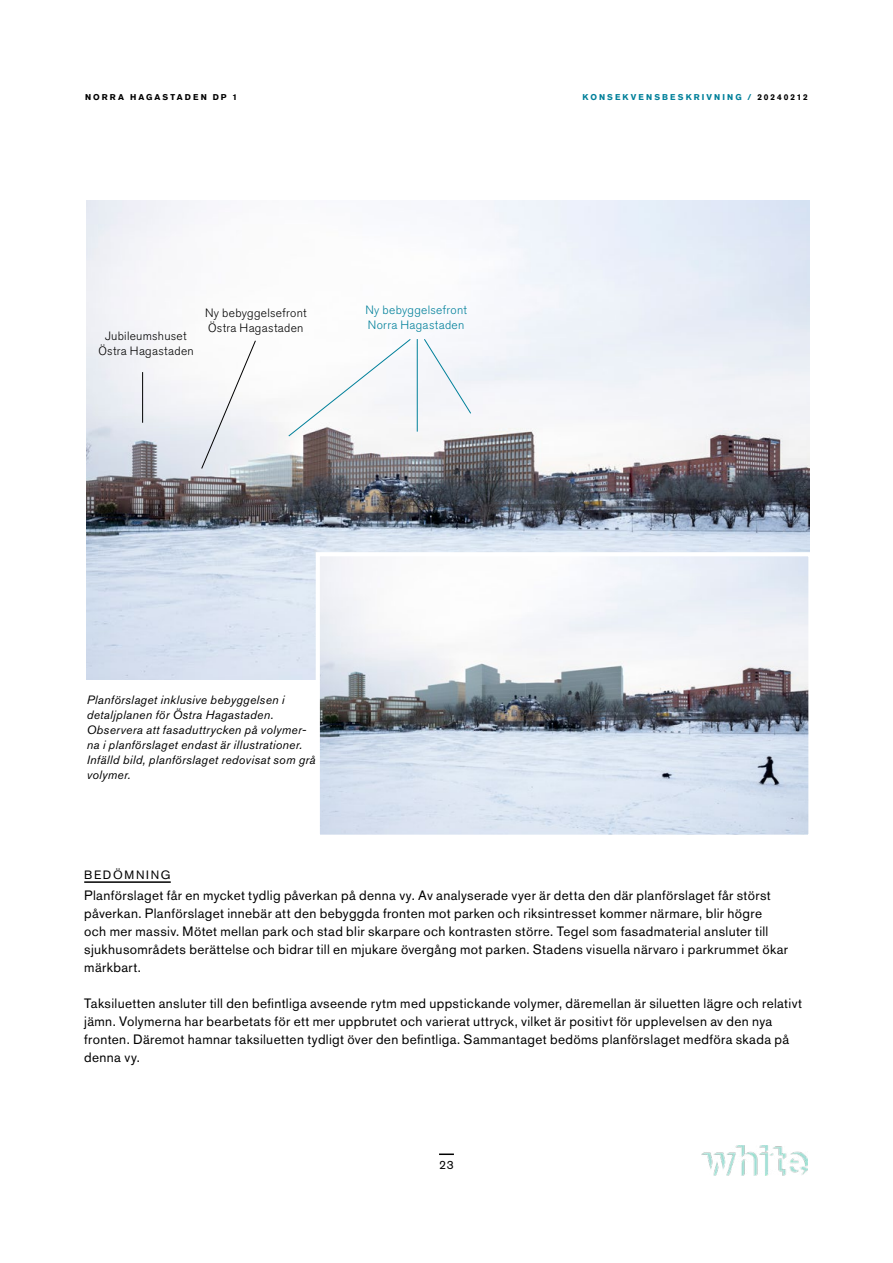
<style>
.page{position:relative;width:893px;height:1263px;background:#fff}
.page>*{position:absolute;margin:0;border:0;box-sizing:border-box;transform-origin:0 0}
.t1{font:13.5px/18px "Akzidenz Grotesk Std";letter-spacing:.025em;color:#000}
.t2{font:italic 12px/15px "Akzidenz Grotesk Std";letter-spacing:.025em;color:#000}
.t3{font:300 12px/15px "Akzidenz Grotesk Std";letter-spacing:.025em;color:#000;text-align:center}
.t4{font:300 12px/15px "Akzidenz Grotesk Std";letter-spacing:.025em;color:#00809a}
.t5{font:12px "Akzidenz Grotesk Std";letter-spacing:.14em;color:#000}
.t6{font:700 8.4px "Akzidenz Grotesk Std";letter-spacing:.25em;color:#00809a}
.t7{font:700 8.4px "Akzidenz Grotesk Std";letter-spacing:.255em;color:#000}
.s1{color:#000}
</style>
<div class="page">
<img style="left:702px;top:1145px;width:106px;height:30px">
<svg style="left:439px;top:1153px;width:15px;height:2px"></svg>
<img style="left:86px;top:200px;width:723px;height:480px">
<hr style="left:142px;top:372px;width:1px;height:51px;background:#000">
<hr style="left:417px;top:339px;width:1px;height:93px;background:#00809a">
<svg style="left:201px;top:340px;width:55px;height:129px"></svg>
<div style="left:423px;top:338px;width:49px;height:76px;background:#f4f5f9"></div>
<svg style="left:288px;top:338px;width:123px;height:99px"></svg>
<hr style="left:84px;top:881px;width:87px;height:2px;background:#000">
<img style="left:321px;top:557px;width:486px;height:277px">
<div style="left:316px;top:552px;width:496px;height:287px;border:4px solid #fff"></div>
<p class="t7" style="left:85px;top:92px;width:154px">NORRA HAGASTADEN DP 1</p>
<p class="t6" style="left:582px;top:92px;width:227px">KONSEKVENSBESKRIVNING / <span class="s1">20240212</span></p>
<p class="t3" style="left:98px;top:328px;width:97px">Jubileumshuset<br>Östra Hagastaden</p>
<p class="t3" style="left:205px;top:306px;width:103px;text-align:left">Ny bebyggelsefront<br>Östra Hagastaden</p>
<p class="t4" style="left:365px;top:303px;width:103px">Ny bebyggelsefront<br>Norra Hagastaden</p>
<p class="t2" style="left:87px;top:692px;width:230px">Planförslaget inklusive bebyggelsen i detaljplanen för Östra Hagastaden.<br>Observera att fasaduttrycken på volymer&shy;na i planförslaget endast är illustrationer.<br>Infälld bild, planförslaget redovisat som grå volymer.</p>
<p class="t5" style="left:84px;top:868px;width:88px">BEDÖMNING</p>
<p class="t1" style="left:84px;top:886px;width:705px">Planförslaget får en mycket tydlig påverkan på denna vy. Av analyserade vyer är detta den där planförslaget får störst påverkan. Planförslaget innebär att den bebyggda fronten mot parken och riksintresset kommer närmare, blir högre<br>och mer massiv. Mötet mellan park och stad blir skarpare och kontrasten större. Tegel som fasadmaterial ansluter till sjukhusområdets berättelse och bidrar till en mjukare övergång mot parken. Stadens visuella närvaro i parkrummet ökar märkbart.</p>
<p class="t1" style="left:84px;top:994px;width:719px">Taksiluetten ansluter till den befintliga avseende rytm med uppstickande volymer, däremellan är siluetten lägre och relativt jämn. Volymerna har bearbetats för ett mer uppbrutet och varierat uttryck, vilket är positivt för upplevelsen av den nya fronten. Däremot hamnar taksiluetten tydligt över den befintliga. Sammantaget bedöms planförslaget medföra skada på denna vy.</p>
<p class="t5" style="left:439px;top:1158px;width:16px">23</p>
</div>
